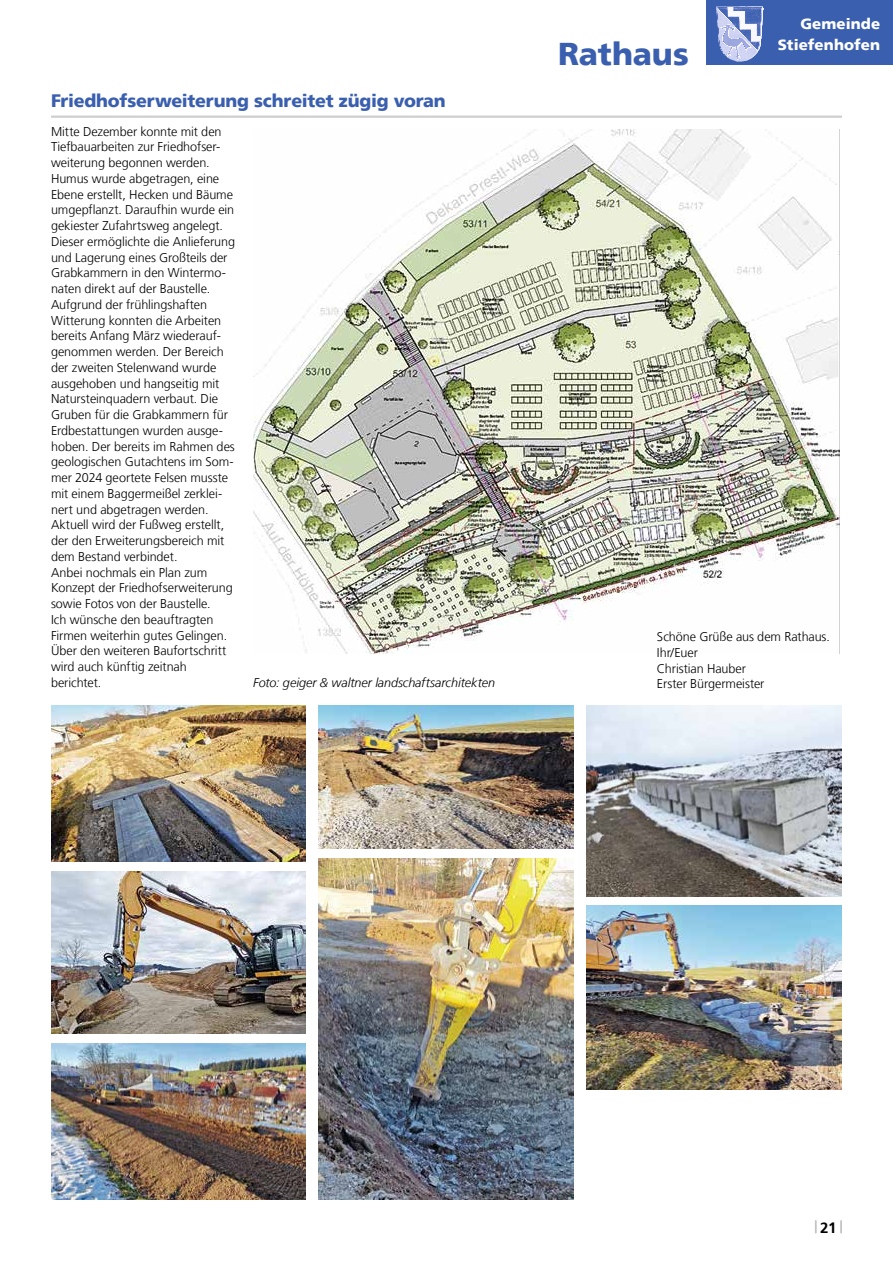
<style>
.page{position:relative;width:893px;height:1263px;background:#fff}
.page>*{position:absolute;margin:0;border:0;box-sizing:border-box;transform-origin:0 0}
.t1{font:900 31.5px "Frutiger LT";letter-spacing:-.005em;color:#3a5fae}
.t2{font:900 18px "Frutiger LT";letter-spacing:-.015em;color:#3a5fae}
.t3{font:900 15px/21px "Frutiger LT";letter-spacing:.005em;color:#fff;text-align:right}
.t4{font:700 15px "Frutiger LT";color:#000}
.t5{font:300 12.75px/15.8px "Frutiger LT";letter-spacing:-.005em;color:#000}
.t6{font:italic 300 12.75px "Frutiger LT";letter-spacing:-.005em;color:#000}
</style>
<div class="page">
<div style="left:706px;top:0;width:187px;height:65px;background:#3a5fae"></div>
<img style="left:716px;top:6px;width:48px;height:56px">
<svg style="left:815px;top:1220px;width:1px;height:13px"></svg>
<svg style="left:840px;top:1220px;width:2px;height:13px"></svg>
<hr style="left:51px;top:116px;width:791px;height:2px;background:#cecfcf">
<img style="left:51px;top:706px;width:254px;height:156px">
<img style="left:51px;top:872px;width:254px;height:161px">
<img style="left:587px;top:906px;width:254px;height:183px">
<img style="left:319px;top:706px;width:254px;height:143px">
<img style="left:319px;top:859px;width:254px;height:340px">
<img style="left:587px;top:706px;width:254px;height:191px">
<img style="left:51px;top:1043px;width:254px;height:156px">
<img style="left:253px;top:129px;width:586px;height:525px">
<h1 class="t1" style="left:558px;top:35px;width:132px">Rathaus</h1>
<p class="t3" style="left:778px;top:13px;width:104px">Gemeinde<br>Stiefenhofen</p>
<h2 class="t2" style="left:51px;top:90px;width:396px">Friedhofserweiterung schreitet zügig voran</h2>
<p class="t5" style="left:51px;top:123px;width:186px">Mitte Dezember konnte mit den<br>Tiefbauarbeiten zur Friedhofser&shy;weiterung begonnen werden.<br>Humus wurde abgetragen, eine<br>Ebene erstellt, Hecken und Bäume umgepflanzt. Daraufhin wurde ein gekiester Zufahrtsweg angelegt.<br>Dieser ermöglichte die Anlieferung und Lagerung eines Großteils der<br>Grabkammern in den Wintermo&shy;naten direkt auf der Baustelle.<br>Aufgrund der frühlingshaften<br>Witterung konnten die Arbeiten bereits Anfang März wiederauf&shy;genommen werden. Der Bereich der zweiten Stelenwand wurde ausgehoben und hangseitig mit<br>Natursteinquadern verbaut. Die<br>Gruben für die Grabkammern für<br>Erdbestattungen wurden ausge&shy;hoben. Der bereits im Rahmen des geologischen Gutachtens im Som&shy;mer 2024 geortete Felsen musste mit einem Baggermeißel zerklei&shy;nert und abgetragen werden.<br>Aktuell wird der Fußweg erstellt, der den Erweiterungsbereich mit dem Bestand verbindet.<br>Anbei nochmals ein Plan zum<br>Konzept der Friedhofserweiterung sowie Fotos von der Baustelle.<br>Ich wünsche den beauftragten<br>Firmen weiterhin gutes Gelingen.<br>Über den weiteren Baufortschritt wird auch künftig zeitnah berichtet.</p>
<p class="t5" style="left:657px;top:629px;width:175px">Schöne Grüße aus dem Rathaus.<br>Ihr/Euer<br>Christian Hauber</p>
<p class="t6" style="left:253px;top:676px;width:244px">Foto: geiger &amp; waltner landschaftsarchitekten</p>
<p class="t5" style="left:657px;top:676px;width:109px">Erster Bürgermeister</p>
<p class="t4" style="left:820px;top:1218px;width:18px">21</p>
</div>
